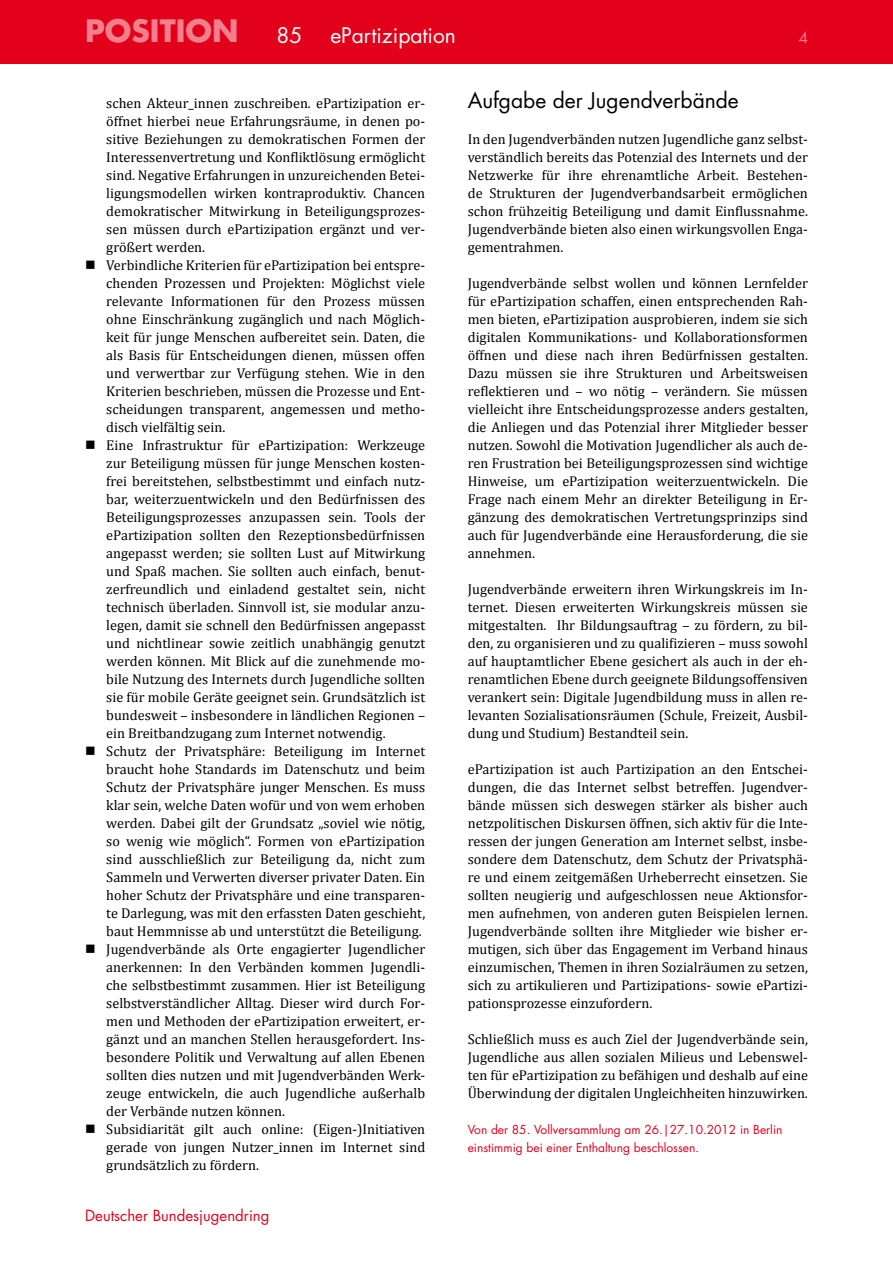
<style>
.page{position:relative;width:893px;height:1263px;background:#fff}
.page>*{position:absolute;margin:0;border:0;box-sizing:border-box;transform-origin:0 0}
.t1{font:700 30px "Futura Std";color:#f1808c}
.t2{font:21px "Futura Std";color:#000}
.t3{font:21px "Futura Std";color:#fff}
.t4{font:15px "Futura Std";color:#e2001a}
.t5{font:15px "Futura Std";color:#f1808c}
.t6{font:14.25px/18px "Cambria";color:#000;text-align:justify}
.t7{font:12px/18px "Futura Std";color:#e2001a}
</style>
<div class="page">
<div style="left:0;top:0;width:893px;height:64px;background:#e2001a"></div>
<h1 class="t1" style="left:85px;top:11px;width:155px">POSITION</h1>
<h2 class="t3" style="left:276px;top:22px;width:27px">85</h2>
<h2 class="t3" style="left:330px;top:22px;width:127px">ePartizipation</h2>
<p class="t5" style="left:799px;top:28px;width:11px">4</p>
<p class="t6" style="left:106px;top:94px;width:320px">schen Akteur_innen zuschreiben. ePartizipation er&shy;öffnet hierbei neue Erfahrungsräume, in denen po&shy;sitive Beziehungen zu demokratischen Formen der Interessenvertretung und Konfliktlösung ermöglicht sind. Negative Erfahrungen in unzureichenden Betei&shy;ligungsmodellen wirken kontraproduktiv. Chancen demokratischer Mitwirkung in Beteiligungsprozes&shy;sen müssen durch ePartizipation ergänzt und ver&shy;größert werden.</p>
<p class="t6" style="left:106px;top:256px;width:320px;text-indent:-21px">■ Verbindliche Kriterien für ePartizipation bei entspre&shy;chenden Prozessen und Projekten: Möglichst viele relevante Informationen für den Prozess müssen ohne Einschränkung zugänglich und nach Möglich&shy;keit für junge Menschen aufbereitet sein. Daten, die als Basis für Entscheidungen dienen, müssen offen und verwertbar zur Verfügung stehen. Wie in den Kriterien beschrieben, müssen die Prozesse und Ent&shy;scheidungen transparent, angemessen und metho&shy;disch vielfältig sein.</p>
<p class="t6" style="left:106px;top:436px;width:320px;text-indent:-21px">■ Eine Infrastruktur für ePartizipation: Werkzeuge zur Beteiligung müssen für junge Menschen kosten&shy;frei bereitstehen, selbstbestimmt und einfach nutz&shy;bar, weiterzuentwickeln und den Bedürfnissen des Beteiligungsprozesses anzupassen sein. Tools der ePartizipation sollten den Rezeptionsbedürfnissen angepasst werden; sie sollten Lust auf Mitwirkung und Spaß machen. Sie sollten auch einfach, benut&shy;zerfreundlich und einladend gestaltet sein, nicht technisch überladen. Sinnvoll ist, sie modular anzu&shy;legen, damit sie schnell den Bedürfnissen angepasst und nichtlinear sowie zeitlich unabhängig genutzt werden können. Mit Blick auf die zunehmende mo&shy;bile Nutzung des Internets durch Jugendliche sollten sie für mobile Geräte geeignet sein. Grundsätzlich ist bundesweit – insbesondere in ländlichen Regionen – ein Breitbandzugang zum Internet notwendig.</p>
<p class="t6" style="left:106px;top:742px;width:320px;text-indent:-21px">■ Schutz der Privatsphäre: Beteiligung im Internet braucht hohe Standards im Datenschutz und beim Schutz der Privatsphäre junger Menschen. Es muss klar sein, welche Daten wofür und von wem erhoben werden. Dabei gilt der Grundsatz „soviel wie nötig, so wenig wie möglich“. Formen von ePartizipation sind ausschließlich zur Beteiligung da, nicht zum Sammeln und Verwerten diverser privater Daten. Ein hoher Schutz der Privatsphäre und eine transparen&shy;te Darlegung, was mit den erfassten Daten geschieht, baut Hemmnisse ab und unterstützt die Beteiligung.</p>
<p class="t6" style="left:106px;top:940px;width:320px;text-indent:-21px">■ Jugendverbände als Orte engagierter Jugendlicher anerkennen: In den Verbänden kommen Jugendli&shy;che selbstbestimmt zusammen. Hier ist Beteiligung selbstverständlicher Alltag. Dieser wird durch For&shy;men und Methoden der ePartizipation erweitert, er&shy;gänzt und an manchen Stellen herausgefordert. Ins&shy;besondere Politik und Verwaltung auf allen Ebenen sollten dies nutzen und mit Jugendverbänden Werk&shy;zeuge entwickeln, die auch Jugendliche außerhalb der Verbände nutzen können.</p>
<p class="t6" style="left:106px;top:1120px;width:320px;text-indent:-21px">■ Subsidiarität gilt auch online: (Eigen-)Initiativen gerade von jungen Nutzer_innen im Internet sind grundsätzlich zu fördern.</p>
<p class="t4" style="left:85px;top:1206px;width:186px">Deutscher Bundesjugendring</p>
<h2 class="t2" style="left:468px;top:87px;width:273px">Aufgabe der Jugendverbände</h2>
<p class="t6" style="left:468px;top:130px;width:342px">In den Jugendverbänden nutzen Jugendliche ganz selbst&shy;verständlich bereits das Potenzial des Internets und der Netzwerke für ihre ehrenamtliche Arbeit. Bestehen&shy;de Strukturen der Jugendverbandsarbeit ermöglichen schon frühzeitig Beteiligung und damit Einflussnahme.<br>Jugendverbände bieten also einen wirkungsvollen Enga&shy;gementrahmen.</p>
<p class="t6" style="left:468px;top:274px;width:342px">Jugendverbände selbst wollen und können Lernfelder für ePartizipation schaffen, einen entsprechenden Rah&shy;men bieten, ePartizipation ausprobieren, indem sie sich digitalen Kommunikations- und Kollaborationsformen öffnen und diese nach ihren Bedürfnissen gestalten.<br>Dazu müssen sie ihre Strukturen und Arbeitsweisen reflektieren und – wo nötig – verändern. Sie müssen vielleicht ihre Entscheidungsprozesse anders gestalten, die Anliegen und das Potenzial ihrer Mitglieder besser nutzen. Sowohl die Motivation Jugendlicher als auch de&shy;ren Frustration bei Beteiligungsprozessen sind wichtige Hinweise, um ePartizipation weiterzuentwickeln. Die Frage nach einem Mehr an direkter Beteiligung in Er&shy;gänzung des demokratischen Vertretungsprinzips sind auch für Jugendverbände eine Herausforderung, die sie annehmen.</p>
<p class="t6" style="left:468px;top:580px;width:342px">Jugendverbände erweitern ihren Wirkungskreis im In&shy;ternet. Diesen erweiterten Wirkungskreis müssen sie mitgestalten. Ihr Bildungsauftrag – zu fördern, zu bil&shy;den, zu organisieren und zu qualifizieren – muss sowohl auf hauptamtlicher Ebene gesichert als auch in der eh&shy;renamtlichen Ebene durch geeignete Bildungsoffensiven verankert sein: Digitale Jugendbildung muss in allen re&shy;levanten Sozialisationsräumen (Schule, Freizeit, Ausbil&shy;dung und Studium) Bestandteil sein.</p>
<p class="t6" style="left:468px;top:760px;width:342px">ePartizipation ist auch Partizipation an den Entschei&shy;dungen, die das Internet selbst betreffen. Jugendver&shy;bände müssen sich deswegen stärker als bisher auch netzpolitischen Diskursen öffnen, sich aktiv für die Inte&shy;ressen der jungen Generation am Internet selbst, insbe&shy;sondere dem Datenschutz, dem Schutz der Privatsphä&shy;re und einem zeitgemäßen Urheberrecht einsetzen. Sie sollten neugierig und aufgeschlossen neue Aktionsfor&shy;men aufnehmen, von anderen guten Beispielen lernen.<br>Jugendverbände sollten ihre Mitglieder wie bisher er&shy;mutigen, sich über das Engagement im Verband hinaus einzumischen, Themen in ihren Sozialräumen zu setzen, sich zu artikulieren und Partizipations- sowie ePartizi&shy;pationsprozesse einzufordern.</p>
<p class="t6" style="left:468px;top:1030px;width:342px">Schließlich muss es auch Ziel der Jugendverbände sein, Jugendliche aus allen sozialen Milieus und Lebenswel&shy;ten für ePartizipation zu befähigen und deshalb auf eine Überwindung der digitalen Ungleichheiten hinzuwirken.</p>
<p class="t7" style="left:468px;top:1121px;width:316px">Von der 85. Vollversammlung am 26.|27.10.2012 in Berlin einstimmig bei einer Enthaltung beschlossen.</p>
</div>
